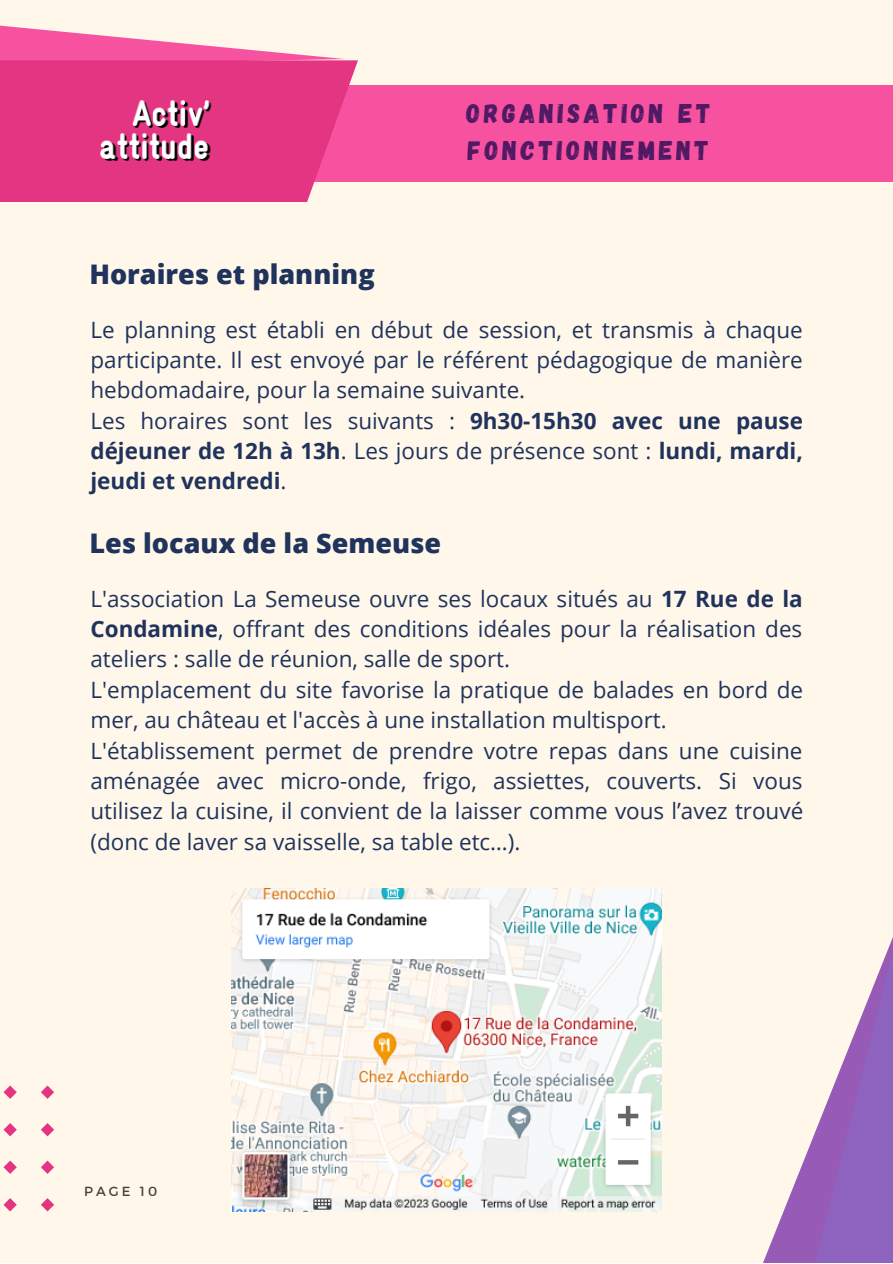
<style>
.page{position:relative;width:893px;height:1264px;background:#fff}
.page>*{position:absolute;margin:0;border:0;box-sizing:border-box;transform-origin:0 0}
.t1{font:800 27px "Open Sans";color:#1f335d}
.t2{font:27px/37px "Gagalin";letter-spacing:.135em;color:#4f1964}
.t3{font:22.5px/30.3px "Open Sans";color:#1f335d}
.t4{font:13.2px "Montserrat";letter-spacing:.23em;color:#444440}
.s1{font-weight:700}
</style>
<div class="page">
<div style="left:0;top:0;width:892px;height:1262px;background:#fff7e9"></div>
<svg style="left:41px;top:1085px;width:13px;height:13px"></svg>
<svg style="left:41px;top:1123px;width:13px;height:13px"></svg>
<svg style="left:41px;top:1160px;width:13px;height:13px"></svg>
<svg style="left:41px;top:1198px;width:13px;height:13px"></svg>
<svg style="left:4px;top:1085px;width:13px;height:13px"></svg>
<svg style="left:4px;top:1123px;width:13px;height:13px"></svg>
<svg style="left:4px;top:1160px;width:13px;height:13px"></svg>
<svg style="left:4px;top:1198px;width:13px;height:13px"></svg>
<svg style="left:0;top:25px;width:344px;height:35px"></svg>
<div style="left:260px;top:85px;width:632px;height:96px;background:#f652a0"></div>
<svg style="left:0;top:60px;width:358px;height:142px;background:#e53c86"></svg>
<svg style="left:766px;top:939px;width:126px;height:323px"></svg>
<img style="left:89px;top:85px;width:136px;height:104px">
<img style="left:231px;top:888px;width:430px;height:322px">
<p class="t2" style="left:466px;top:93px;width:246px">ORGANISATION ET<br>FONCTIONNEMENT</p>
<p class="t1" style="left:89px;top:255px;width:287px">Horaires et planning</p>
<p class="t3" style="left:90px;top:314px;width:714px">Le planning est établi en début de session, et transmis à chaque participante. Il est envoyé par le référent pédagogique de manière hebdomadaire, pour la semaine suivante.<br>Les horaires sont les suivants : <span class="s1">9h30-15h30 avec une pause déjeuner de 12h à 13h</span>. Les jours de présence sont : <span class="s1">lundi, mardi, jeudi et vendredi</span>.</p>
<p class="t1" style="left:89px;top:524px;width:353px">Les locaux de la Semeuse</p>
<p class="t3" style="left:90px;top:583px;width:714px">L'association La Semeuse ouvre ses locaux situés au <span class="s1">17 Rue de la Condamine</span>, offrant des conditions idéales pour la réalisation des ateliers : salle de réunion, salle de sport.<br>L'emplacement du site favorise la pratique de balades en bord de mer, au château et l'accès à une installation multisport.<br>L'établissement permet de prendre votre repas dans une cuisine aménagée avec micro-onde, frigo, assiettes, couverts. Si vous utilisez la cuisine, il convient de la laisser comme vous l’avez trouvé (donc de laver sa vaisselle, sa table etc…).</p>
<p class="t4" style="left:84px;top:1182px;width:75px">PAGE 10</p>
</div>
